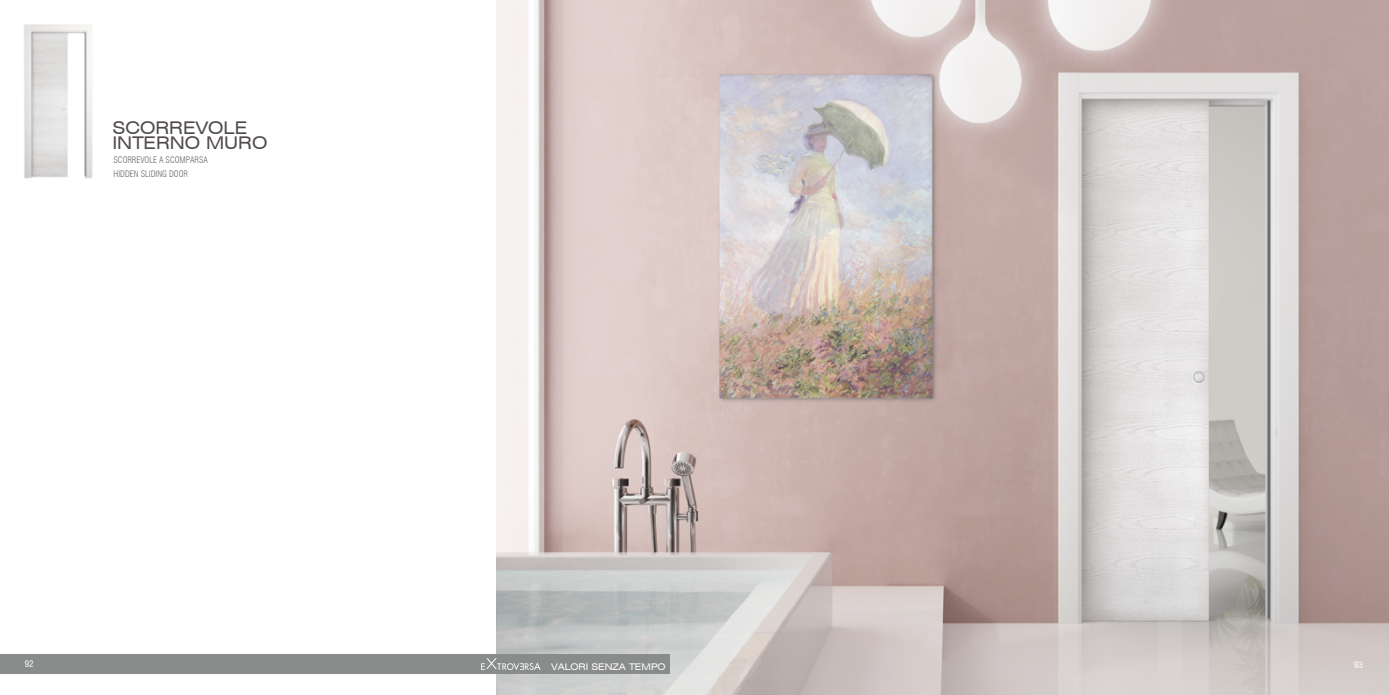
<style>
.page{position:relative;width:1389px;height:695px;background:#fff}
.page>*{position:absolute;margin:0;border:0;box-sizing:border-box;transform-origin:0 0}
.t1{font:expanded 17.5px/15.8px "Swiss 721 BT";color:#4f4a49}
.t2{font:expanded 9.19px "Swiss 721 BT";color:#fff}
.t3{font:300 condensed 8.75px/13.1px "Swiss 721 BT";color:#6a6665}
.t4{font:condensed 8.75px "Swiss 721 BT";color:#fff}
</style>
<div class="page">
<img style="left:496px;top:0;width:893px;height:694px">
<div style="left:0;top:653px;width:670px;height:20px;background:#8a8c8c"></div>
<svg style="left:481px;top:658px;width:60px;height:12px"></svg>
<img style="left:24px;top:24px;width:69px;height:155px">
<h1 class="t1" style="left:112px;top:119px;width:157px">SCORREVOLE<br>INTERNO MURO</h1>
<p class="t3" style="left:113px;top:154px;width:96px">SCORREVOLE A SCOMPARSA<br>HIDDEN SLIDING DOOR</p>
<p class="t4" style="left:25px;top:658px;width:10px">92</p>
<p class="t2" style="left:551px;top:660px;width:116px">VALORI SENZA TEMPO</p>
<p class="t4" style="left:1354px;top:659px;width:12px">9393</p>
</div>
